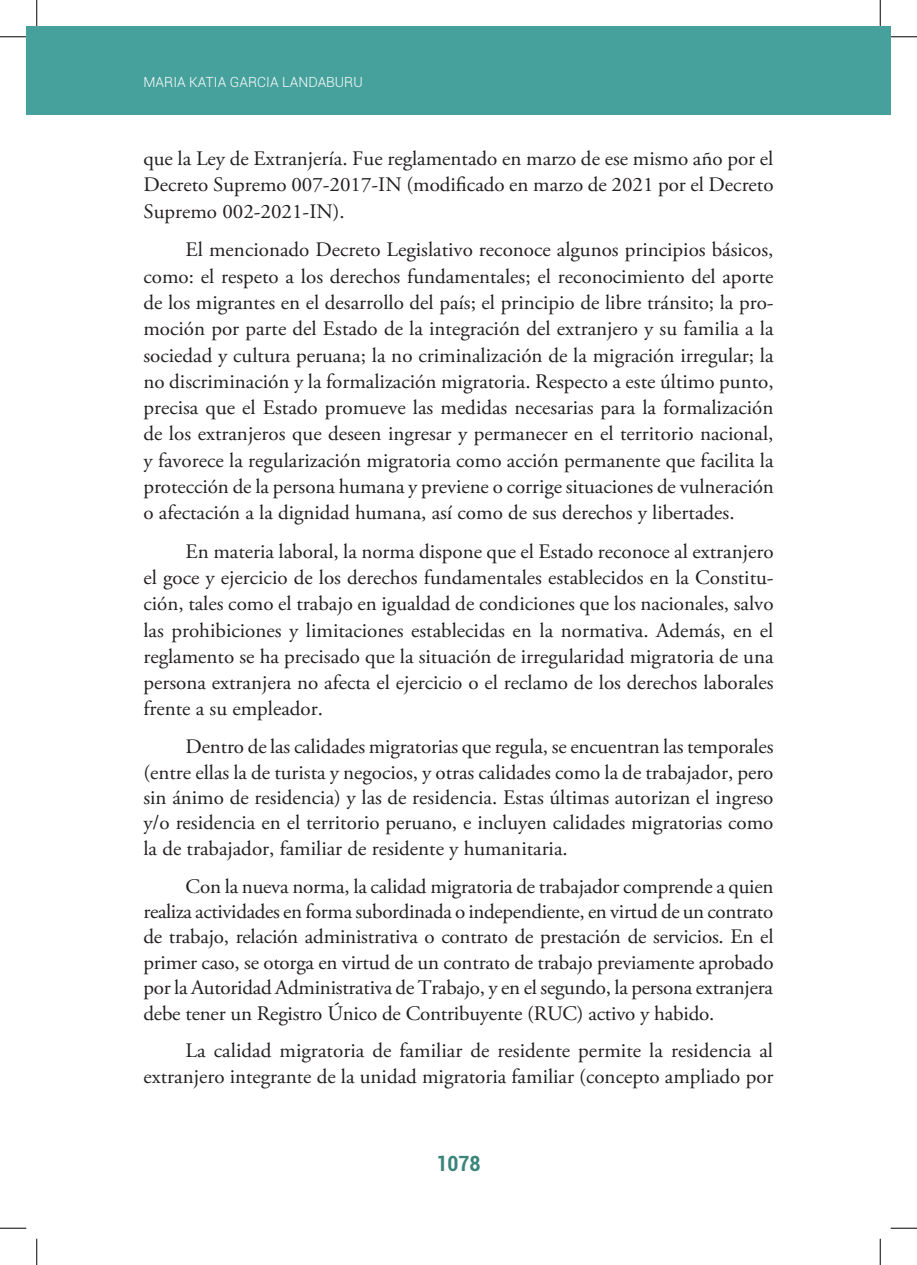
<style>
.page{position:relative;width:917px;height:1265px;background:#fff}
.page>*{position:absolute;margin:0;border:0;box-sizing:border-box;transform-origin:0 0}
.t1{font:700 condensed 21px "Roboto";color:#3b857c}
.t2{font:20.65px/26.2px "Adobe Garamond Pro";color:#231f20;text-align:justify}
.t3{font:300 14px "Roboto";color:#fff}
</style>
<div class="page">
<div style="left:27px;top:27px;width:863px;height:88px;background:#46a19c"></div>
<svg style="left:0;top:36px;width:26px;height:1px"></svg>
<svg style="left:891px;top:36px;width:26px;height:1px"></svg>
<svg style="left:0;top:1227px;width:26px;height:1px"></svg>
<svg style="left:891px;top:1227px;width:26px;height:1px"></svg>
<svg style="left:36px;top:0;width:1px;height:26px"></svg>
<svg style="left:36px;top:1238px;width:1px;height:26px"></svg>
<svg style="left:880px;top:0;width:1px;height:26px"></svg>
<svg style="left:880px;top:1238px;width:1px;height:26px"></svg>
<p class="t3" style="left:143px;top:72px;width:221px">MARIA KATIA GARCIA LANDABURU</p>
<p class="t2" style="left:143px;top:146px;width:632px">que la Ley de Extranjería. Fue reglamentado en marzo de ese mismo año por el Decreto Supremo 007-2017-IN (modificado en marzo de 2021 por el Decreto Supremo 002-2021-IN).</p>
<p class="t2" style="left:143px;top:237px;width:632px;text-indent:42px">El mencionado Decreto Legislativo reconoce algunos principios básicos, como: el respeto a los derechos fundamentales; el reconocimiento del aporte de los migrantes en el desarrollo del país; el principio de libre tránsito; la pro&shy;moción por parte del Estado de la integración del extranjero y su familia a la sociedad y cultura peruana; la no criminalización de la migración irregular; la no discriminación y la formalización migratoria. Respecto a este último punto, precisa que el Estado promueve las medidas necesarias para la formalización de los extranjeros que deseen ingresar y permanecer en el territorio nacional, y favorece la regularización migratoria como acción permanente que facilita la protección de la persona humana y previene o corrige situaciones de vulneración o afectación a la dignidad humana, así como de sus derechos y libertades.</p>
<p class="t2" style="left:143px;top:539px;width:632px;text-indent:42px">En materia laboral, la norma dispone que el Estado reconoce al extranjero el goce y ejercicio de los derechos fundamentales establecidos en la Constitu&shy;ción, tales como el trabajo en igualdad de condiciones que los nacionales, salvo las prohibiciones y limitaciones establecidas en la normativa. Además, en el reglamento se ha precisado que la situación de irregularidad migratoria de una persona extranjera no afecta el ejercicio o el reclamo de los derechos laborales frente a su empleador.</p>
<p class="t2" style="left:143px;top:734px;width:632px;line-height:25.4px;text-indent:42px">Dentro de las calidades migratorias que regula, se encuentran las temporales (entre ellas la de turista y negocios, y otras calidades como la de trabajador, pero sin ánimo de residencia) y las de residencia. Estas últimas autorizan el ingreso y/o residencia en el territorio peruano, e incluyen calidades migratorias como la de trabajador, familiar de residente y humanitaria.</p>
<p class="t2" style="left:143px;top:873px;width:632px;line-height:25.4px;text-indent:42px">Con la nueva norma, la calidad migratoria de trabajador comprende a quien realiza actividades en forma subordinada o independiente, en virtud de un contrato de trabajo, relación administrativa o contrato de prestación de servicios. En el primer caso, se otorga en virtud de un contrato de trabajo previamente aprobado por la Autoridad Administrativa de Trabajo, y en el segundo, la persona extranjera debe tener un Registro Único de Contribuyente (RUC) activo y habido.</p>
<p class="t2" style="left:143px;top:1038px;width:631px;line-height:25.4px;text-align:right">La calidad migratoria de familiar de residente permite la residencia al extranjero integrante de la unidad migratoria familiar (concepto ampliado por</p>
<p class="t1" style="left:436px;top:1148px;width:46px">1078</p>
</div>
